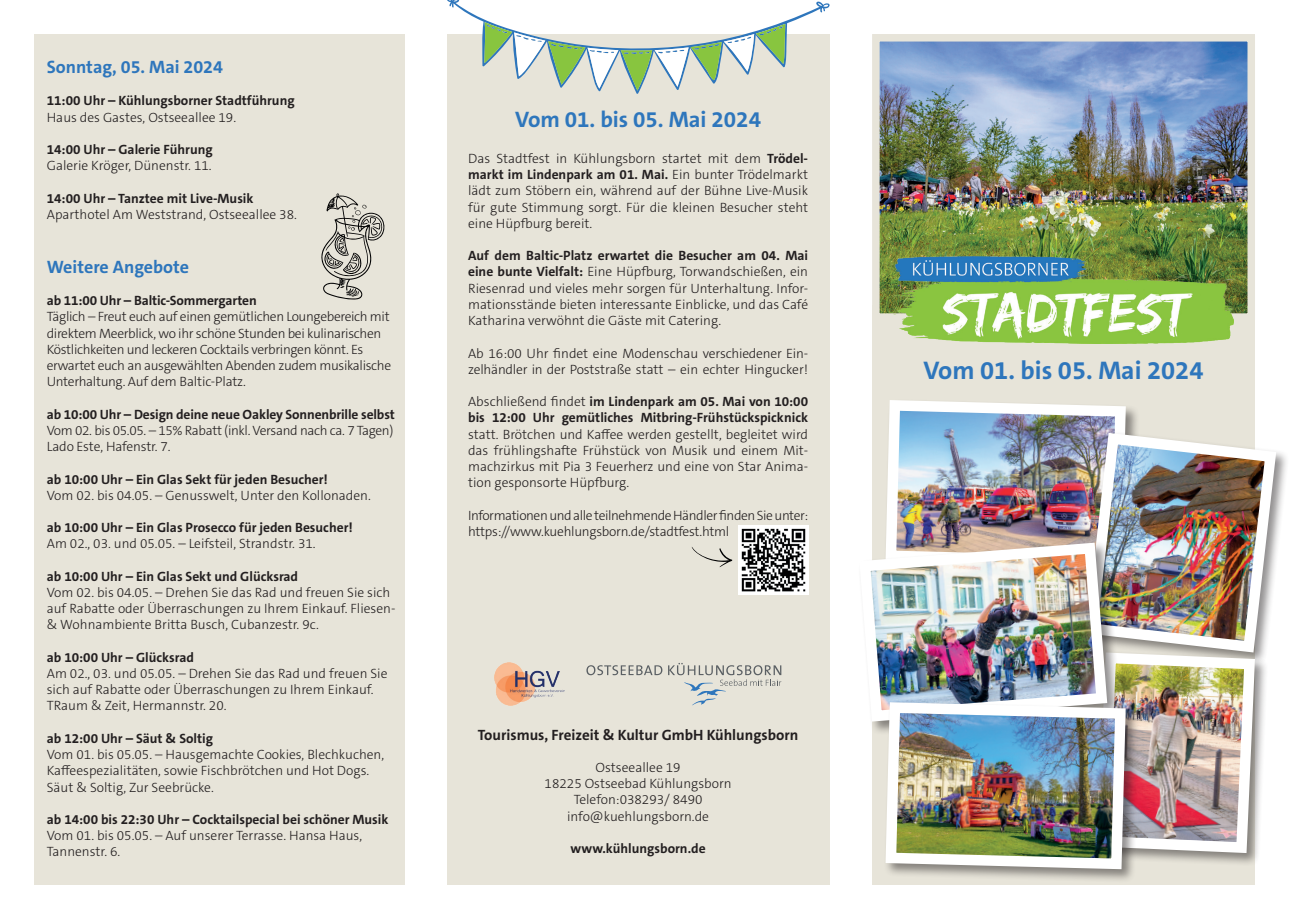
<style>
.page{position:relative;width:1289px;height:919px;background:#fff}
.page>*{position:absolute;margin:0;border:0;box-sizing:border-box;transform-origin:0 0}
.t1{font:700 25.65px "The Sans C5";color:#2e76bc}
.t2{font:700 22.5px "The Sans C5";color:#2e76bc}
.t3{font:700 18px "The Sans C5";color:#2e76bc}
.t4{font:700 15px "The Sans C5";color:#231f20}
.t5{font:300 13.5px/16.2px "The Sans C5";color:#231f20}
.t6{font:700 13.5px/16.2px "The Sans C5";color:#231f20}
.t7{font:300 13.5px/16.2px "The Sans C5";letter-spacing:-.025em;color:#231f20}
.t8{font:300 13.5px/16.2px "The Sans C5";letter-spacing:-.03em;color:#231f20}
.s1{font-weight:700}
.s2{font-weight:300}
</style>
<div class="page">
<div style="left:34px;top:34px;width:370px;height:850px;background:#e7e4d9"></div>
<div style="left:446px;top:34px;width:383px;height:850px;background:#e7e4d9"></div>
<img style="left:495px;top:662px;width:69px;height:43px">
<svg style="left:586px;top:665px;width:76px;height:10px"></svg>
<svg style="left:668px;top:663px;width:113px;height:42px"></svg>
<div style="left:872px;top:305px;width:382px;height:579px;background:#e7e4d9"></div>
<img style="left:881px;top:43px;width:364px;height:269px">
<div style="left:872px;top:34px;width:382px;height:287px;border:8px solid #e7e4d9"></div>
<img style="left:893px;top:257px;width:340px;height:86px">
<svg style="left:446px;top:0;width:384px;height:94px"></svg>
<div style="left:1084px;top:431px;width:204px;height:235px;background:#231f20;opacity:.5"></div>
<div style="left:883px;top:700px;width:256px;height:183px;background:#231f20;opacity:.5"></div>
<img style="left:870px;top:394px;width:411px;height:480px">
<img style="left:738px;top:525px;width:70px;height:70px">
<svg style="left:691px;top:547px;width:41px;height:20px"></svg>
<svg style="left:321px;top:193px;width:64px;height:106px"></svg>
<h3 class="t3" style="left:47px;top:55px;width:178px">Sonntag, 05. Mai 2024</h3>
<p class="t6" style="left:47px;top:93px;width:249px">11:00 Uhr – Kühlungsborner Stadtführung</p>
<p class="t5" style="left:47px;top:109px;width:191px">Haus des Gastes, Ostseeallee 19.</p>
<p class="t6" style="left:47px;top:141px;width:167px">14:00 Uhr – Galerie Führung</p>
<p class="t5" style="left:47px;top:157px;width:166px">Galerie Kröger, Dünenstr. 11.</p>
<p class="t6" style="left:47px;top:190px;width:208px">14:00 Uhr – Tanztee mit Live-Musik</p>
<p class="t5" style="left:47px;top:206px;width:252px">Aparthotel Am Weststrand, Ostseeallee 38.</p>
<h3 class="t3" style="left:47px;top:255px;width:144px">Weitere Angebote</h3>
<p class="t6" style="left:47px;top:292px;width:211px">ab 11:00 Uhr – Baltic-Sommergarten</p>
<p class="t7" style="left:47px;top:309px;width:346px">Täglich – Freut euch auf einen gemütlichen Loungebereich mit direktem Meerblick, wo ihr schöne Stunden bei kulinarischen Köstlichkeiten und leckeren Cocktails verbringen könnt. Es erwartet euch an ausgewählten Abenden zudem musikalische Unterhaltung. Auf dem Baltic-Platz.</p>
<p class="t6" style="left:47px;top:406px;width:349px">ab 10:00 Uhr – Design deine neue Oakley Sonnenbrille selbst</p>
<p class="t7" style="left:47px;top:422px;width:348px">Vom 02. bis 05.05. – 15% Rabatt (inkl. Versand nach ca. 7 Tagen)<br>Lado Este, Hafenstr. 7.</p>
<p class="t6" style="left:47px;top:471px;width:283px">ab 10:00 Uhr – Ein Glas Sekt für jeden Besucher!</p>
<p class="t5" style="left:47px;top:487px;width:325px">Vom 02. bis 04.05. – Genusswelt, Unter den Kollonaden.</p>
<p class="t6" style="left:47px;top:519px;width:307px">ab 10:00 Uhr – Ein Glas Prosecco für jeden Besucher!</p>
<p class="t5" style="left:47px;top:535px;width:270px">Am 02., 03. und 05.05. – Leifsteil, Strandstr. 31.</p>
<p class="t6" style="left:47px;top:568px;width:253px">ab 10:00 Uhr – Ein Glas Sekt und Glücksrad</p>
<p class="t5" style="left:47px;top:584px;width:350px">Vom 02. bis 04.05. – Drehen Sie das Rad und freuen Sie sich auf Rabatte oder Überraschungen zu Ihrem Einkauf. Fliesen-&amp; Wohnambiente Britta Busch, Cubanzestr. 9c.</p>
<p class="t6" style="left:47px;top:649px;width:149px">ab 10:00 Uhr – Glücksrad</p>
<p class="t5" style="left:47px;top:665px;width:342px">Am 02., 03. und 05.05. – Drehen Sie das Rad und freuen Sie sich auf Rabatte oder Überraschungen zu Ihrem Einkauf.<br>TRaum &amp; Zeit, Hermannstr. 20.</p>
<p class="t6" style="left:47px;top:730px;width:168px">ab 12:00 Uhr – Säut &amp; Soltig</p>
<p class="t5" style="left:47px;top:746px;width:339px">Vom 01. bis 05.05. – Hausgemachte Cookies, Blechkuchen,<br>Kaffeespezialitäten, sowie Fischbrötchen und Hot Dogs.<br>Säut &amp; Soltig, Zur Seebrücke.</p>
<p class="t6" style="left:47px;top:811px;width:343px">ab 14:00 bis 22:30 Uhr – Cocktailspecial bei schöner Musik</p>
<p class="t5" style="left:47px;top:827px;width:317px">Vom 01. bis 05.05. – Auf unserer Terrasse. Hansa Haus,<br>Tannenstr. 6.</p>
<h2 class="t2" style="left:515px;top:105px;width:247px">Vom 01. bis 05. Mai 2024</h2>
<p class="t5" style="left:468px;top:150px;width:341px;text-align:justify">Das Stadtfest in Kühlungsborn startet mit dem <span class="s1">Trödel&shy;markt im Lindenpark am 01. Mai.</span> Ein bunter Trödelmarkt lädt zum Stöbern ein, während auf der Bühne Live-Musik für gute Stimmung sorgt. Für die kleinen Besucher steht eine Hüpfburg bereit.</p>
<p class="t5" style="left:468px;top:248px;width:341px;text-align:justify"><span class="s1">Auf dem Baltic-Platz erwartet die Besucher am 04. Mai eine bunte Vielfalt:</span> Eine Hüpfburg, Torwandschießen, ein Riesenrad und vieles mehr sorgen für Unterhaltung. Infor&shy;mationsstände bieten interessante Einblicke, und das Café Katharina verwöhnt die Gäste mit Catering.</p>
<p class="t5" style="left:468px;top:345px;width:341px">Ab 16:00 Uhr findet eine Modenschau verschiedener Ein&shy;zelhändler in der Poststraße statt – ein echter Hingucker!</p>
<p class="t6" style="left:468px;top:393px;width:341px"><span class="s2">Abschließend findet</span> im Lindenpark am 05. Mai von 10:00 bis 12:00 Uhr gemütliches Mitbring-Frühstückspicknick</p>
<p class="t5" style="left:468px;top:426px;width:341px;text-align:justify">statt. Brötchen und Kaffee werden gestellt, begleitet wird das frühlingshafte Frühstück von Musik und einem Mit&shy;machzirkus mit Pia 3 Feuerherz und eine von Star Anima&shy;tion gesponsorte Hüpfburg.</p>
<p class="t8" style="left:468px;top:507px;width:341px">Informationen und alle teilnehmende Händler finden Sie unter: https://www.kuehlungsborn.de/stadtfest.html</p>
<p class="t4" style="left:478px;top:724px;width:322px">Tourismus, Freizeit &amp; Kultur GmbH Kühlungsborn</p>
<p class="t5" style="left:544px;top:759px;width:188px;text-align:center">Ostseeallee 19<br>18225 Ostseebad Kühlungsborn<br>Telefon:038293/ 8490 info@kuehlungsborn.de</p>
<p class="t6" style="left:570px;top:840px;width:136px">www.kühlungsborn.de</p>
<h1 class="t1" style="left:923px;top:354px;width:281px">Vom 01. bis 05. Mai 2024</h1>
</div>
